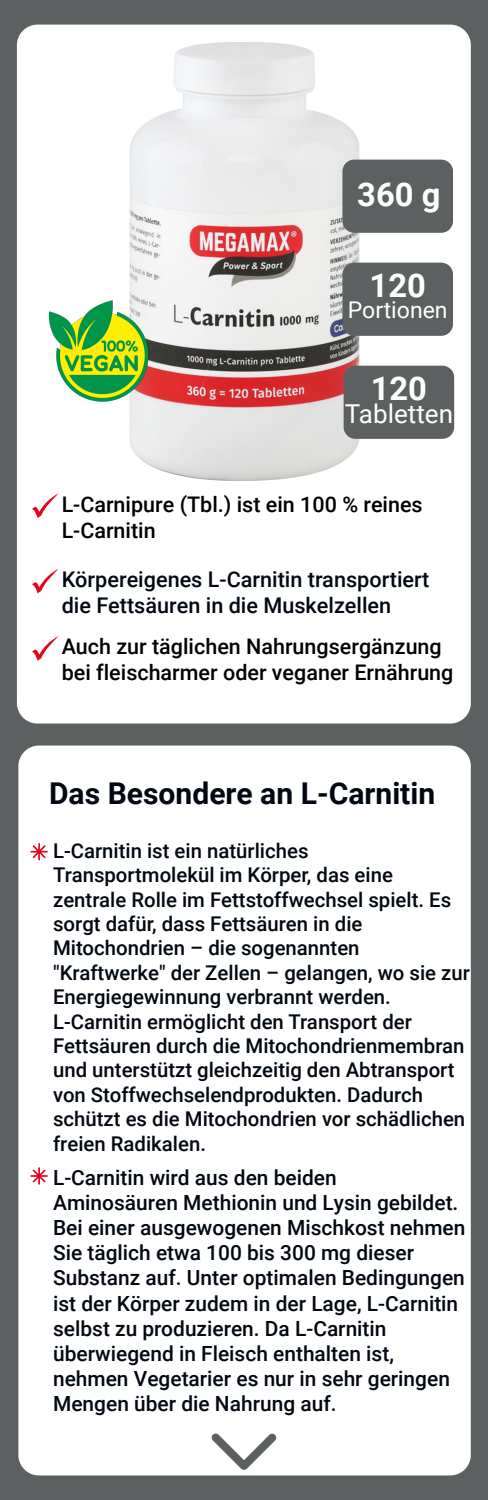
<style>
.page{position:relative;width:488px;height:1500px;background:#5c6061}
.page>*{position:absolute;margin:0;border:0;box-sizing:border-box;transform-origin:0 0}
.t1{font:700 32.7px "Roboto";color:#fff}
.t2{font:700 30.05px "Roboto";color:#010811}
.t3{font:26.05px "Roboto";color:#fff}
.t4{font:23.05px "Roboto";color:#fff}
.t5{font:500 21.6px/25.9px "Roboto";color:#010811}
.t6{font:500 21.5px/25.8px "Roboto";color:#000}
.t7{font:500 20.9px/25.1px "Roboto";color:#010811}
.t8{font:500 20.35px/24.4px "Roboto";color:#010811}
</style>
<div class="page">
<div style="left:18px;top:746px;width:452px;height:729px;background:#fff"></div>
<svg style="left:30px;top:1167px;width:18px;height:18px"></svg>
<svg style="left:30px;top:843px;width:18px;height:17px"></svg>
<svg style="left:211px;top:1434px;width:65px;height:36px"></svg>
<div style="left:17px;top:25px;width:453px;height:699px;background:#fff"></div>
<img style="left:115px;top:24px;width:257px;height:478px">
<img style="left:48px;top:299px;width:103px;height:103px">
<svg style="left:343px;top:366px;width:111px;height:73px"></svg>
<svg style="left:32px;top:493px;width:26px;height:25px"></svg>
<svg style="left:32px;top:569px;width:26px;height:24px"></svg>
<svg style="left:32px;top:636px;width:26px;height:25px"></svg>
<svg style="left:342px;top:263px;width:111px;height:73px"></svg>
<svg style="left:342px;top:160px;width:111px;height:73px"></svg>
<p class="t1" style="left:357px;top:171px;width:85px">360 g</p>
<p class="t1" style="left:369px;top:262px;width:58px">120</p>
<p class="t4" style="left:347px;top:293px;width:101px">Portionen</p>
<p class="t1" style="left:370px;top:365px;width:58px">120</p>
<p class="t3" style="left:344px;top:396px;width:110px">Tabletten</p>
<p class="t6" style="left:62px;top:490px;width:362px">L-Carnipure (Tbl.) ist ein 100 % reines<br>L-Carnitin</p>
<p class="t5" style="left:62px;top:566px;width:369px">Körpereigenes L-Carnitin transportiert die Fettsäuren in die Muskelzellen</p>
<p class="t6" style="left:62px;top:633px;width:393px">Auch zur täglichen Nahrungsergänzung bei fleischarmer oder veganer Ernährung</p>
<h1 class="t2" style="left:49px;top:772px;width:387px">Das Besondere an L-Carnitin</h1>
<p class="t8" style="left:53px;top:838px;width:418px">L-Carnitin ist ein natürliches Transportmolekül im Körper, das eine zentrale Rolle im Fettstoffwechsel spielt. Es sorgt dafür, dass Fettsäuren in die Mitochondrien – die sogenannten "Kraftwerke" der Zellen – gelangen, wo sie zur Energiegewinnung verbrannt werden.<br>L-Carnitin ermöglicht den Transport der Fettsäuren durch die Mitochondrienmembran und unterstützt gleichzeitig den Abtransport von Stoffwechselendprodukten. Dadurch schützt es die Mitochondrien vor schädlichen freien Radikalen.</p>
<p class="t7" style="left:53px;top:1164px;width:413px">L-Carnitin wird aus den beiden Aminosäuren Methionin und Lysin gebildet.<br>Bei einer ausgewogenen Mischkost nehmen Sie täglich etwa 100 bis 300 mg dieser Substanz auf. Unter optimalen Bedingungen ist der Körper zudem in der Lage, L-Carnitin selbst zu produzieren. Da L-Carnitin überwiegend in Fleisch enthalten ist, nehmen Vegetarier es nur in sehr geringen Mengen über die Nahrung auf.</p>
</div>
